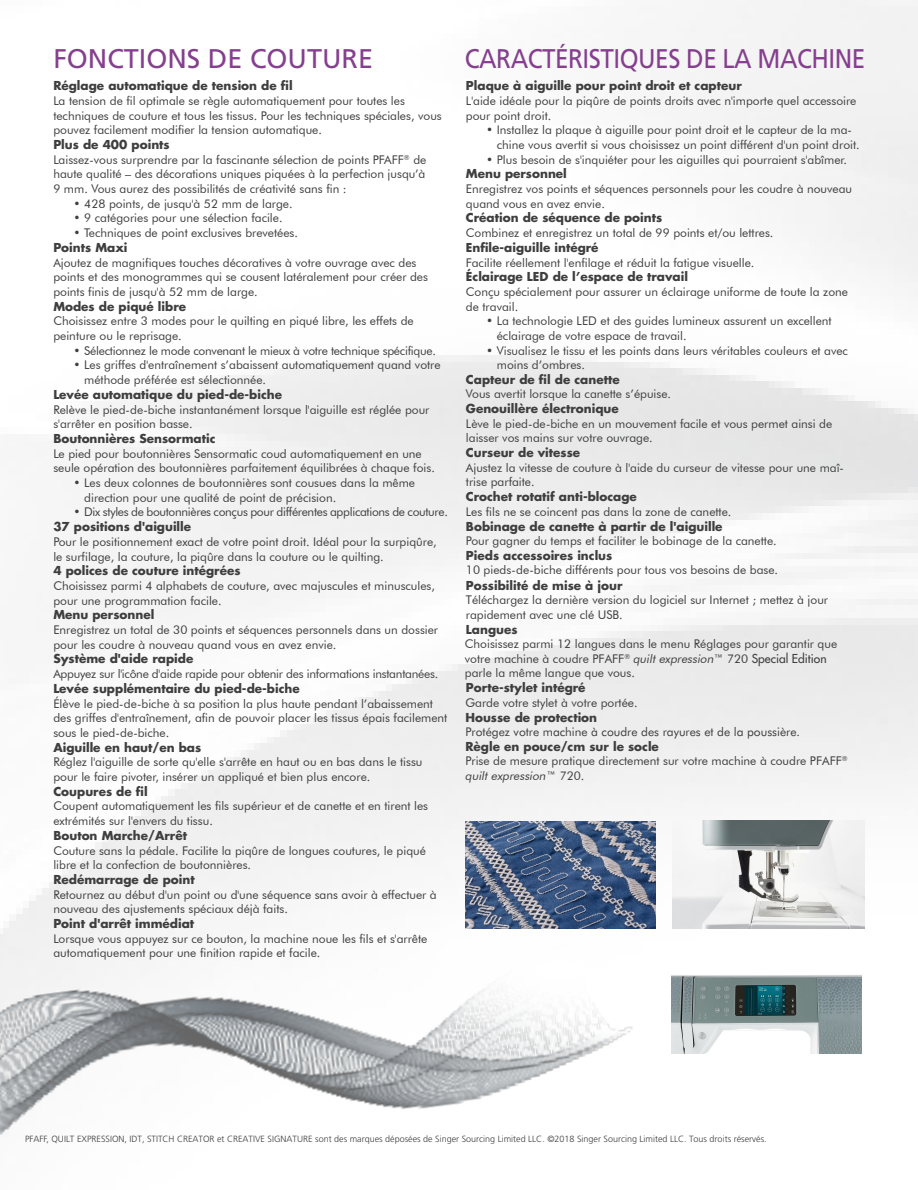
<style>
.page{position:relative;width:918px;height:1190px;background:#fff}
.page>*{position:absolute;margin:0;border:0;box-sizing:border-box;transform-origin:0 0}
.Callout_copy_7pt{font:27px "Frutiger LT Std";letter-spacing:-.02em;color:#853f8e;scale:.9 1}
.Callout_copy_7pt-2{font:27px "Frutiger LT Std";color:#853f8e}
.t1{font:12px/14.7px "Futura BT";color:#3e3e3f}
.t2{font:700 12px "Futura Std";color:#3e3e3f}
.t3{font:12px "Futura BT";letter-spacing:-.02em;color:#3e3e3f}
.t4{font:12px "Futura BT";letter-spacing:-.025em;color:#3e3e3f}
.Body_Tet{font:300 9px "Frutiger LT Std";color:#3e3e3f}
.s1{font-family:"Futura Std";font-weight:700}
.s2{font-style:italic}
.s3{font-family:"Futura Std";font-weight:500}
</style>
<div class="page">
<img style="left:56px;top:0;width:862px;height:1054px">
<img style="left:0;top:859px;width:687px;height:277px">
<div style="left:381px;top:890px;width:351px;height:157px;background:#fff;border-radius:50%"></div>
<img style="left:465px;top:822px;width:190px;height:106px">
<img style="left:672px;top:947px;width:189px;height:106px">
<img style="left:672px;top:821px;width:192px;height:108px">
<p class="Callout_copy_7pt-2" style="left:53px;top:43px;width:321px">FONCTIONS DE COUTURE</p>
<p class="Callout_copy_7pt" style="left:465px;top:42px;width:446px">CARACTÉRISTIQUES DE LA MACHINE</p>
<p class="t2" style="left:53px;top:78px;width:241px">Réglage automatique de tension de fil</p>
<p class="t1" style="left:53px;top:93px;width:390px">La tension de fil optimale se règle automatiquement pour toutes les techniques de couture et tous les tissus. Pour les techniques spéciales, vous pouvez facilement modifier la tension automatique.</p>
<p class="t2" style="left:53px;top:136px;width:118px">Plus de 400 points</p>
<p class="t1" style="left:53px;top:152px;width:374px;text-align:justify">Laissez-vous surprendre par la fascinante sélection de points PFAFF<sup>®</sup> de haute qualité – des décorations uniques piquées à la perfection jusqu’à 9 mm. Vous aurez des possibilités de créativité sans fin :</p>
<p class="t1" style="left:74px;top:196px;width:220px">• 428 points, de jusqu'à 52 mm de large.</p>
<p class="t1" style="left:74px;top:211px;width:210px">• 9 catégories pour une sélection facile.</p>
<p class="t1" style="left:74px;top:225px;width:226px">• Techniques de point exclusives brevetées.</p>
<p class="t2" style="left:53px;top:239px;width:76px">Points Maxi</p>
<p class="t1" style="left:53px;top:255px;width:376px">Ajoutez de magnifiques touches décoratives à votre ouvrage avec des points et des monogrammes qui se cousent latéralement pour créer des points finis de jusqu'à 52 mm de large.</p>
<p class="t2" style="left:53px;top:298px;width:134px">Modes de piqué libre</p>
<p class="t1" style="left:53px;top:314px;width:362px">Choisissez entre 3 modes pour le quilting en piqué libre, les effets de peinture ou le reprisage.</p>
<p class="t3" style="left:74px;top:343px;width:364px">• Sélectionnez le mode convenant le mieux à votre technique spécifique.</p>
<p class="t1" style="left:84px;top:358px;width:358px;text-indent:-11px">• Les griffes d'entraînement s’abaissent automatiquement quand votre méthode préférée est sélectionnée.</p>
<p class="t2" style="left:53px;top:386px;width:230px">Levée automatique du pied-de-biche</p>
<p class="t1" style="left:53px;top:402px;width:377px">Relève le pied-de-biche instantanément lorsque l'aiguille est réglée pour s'arrêter en position basse.</p>
<p class="t2" style="left:53px;top:430px;width:164px">Boutonnières Sensormatic</p>
<p class="t1" style="left:53px;top:446px;width:383px">Le pied pour boutonnières Sensormatic coud automatiquement en une seule opération des boutonnières parfaitement équilibrées à chaque fois.</p>
<p class="t1" style="left:84px;top:475px;width:332px;text-indent:-11px">• Les deux colonnes de boutonnières sont cousues dans la même direction pour une qualité de point de précision.</p>
<p class="t4" style="left:74px;top:505px;width:376px">• Dix styles de boutonnières conçus pour différentes applications de couture.</p>
<p class="t2" style="left:53px;top:519px;width:139px">37 positions d'aiguille</p>
<p class="t1" style="left:53px;top:534px;width:385px">Pour le positionnement exact de votre point droit. Idéal pour la surpiqûre, le surfilage, la couture, la piqûre dans la couture ou le quilting.</p>
<p class="t2" style="left:53px;top:563px;width:189px">4 polices de couture intégrées</p>
<p class="t1" style="left:53px;top:578px;width:383px">Choisissez parmi 4 alphabets de couture, avec majuscules et minuscules, pour une programmation facile.</p>
<p class="t2" style="left:53px;top:607px;width:102px">Menu personnel</p>
<p class="t1" style="left:53px;top:622px;width:386px">Enregistrez un total de 30 points et séquences personnels dans un dossier pour les coudre à nouveau quand vous en avez envie.</p>
<p class="t2" style="left:53px;top:651px;width:141px">Système d'aide rapide</p>
<p class="t3" style="left:53px;top:667px;width:386px">Appuyez sur l'icône d'aide rapide pour obtenir des informations instantanées.</p>
<p class="t2" style="left:53px;top:680px;width:248px">Levée supplémentaire du pied-de-biche</p>
<p class="t1" style="left:53px;top:696px;width:395px">Élève le pied-de-biche à sa position la plus haute pendant l’abaissement des griffes d'entraînement, afin de pouvoir placer les tissus épais facilement sous le pied-de-biche.</p>
<p class="t2" style="left:53px;top:739px;width:149px">Aiguille en haut/en bas</p>
<p class="t1" style="left:53px;top:755px;width:370px">Réglez l'aiguille de sorte qu'elle s'arrête en haut ou en bas dans le tissu pour le faire pivoter, insérer un appliqué et bien plus encore.</p>
<p class="t2" style="left:53px;top:783px;width:96px">Coupures de fil</p>
<p class="t1" style="left:53px;top:799px;width:376px">Coupent automatiquement les fils supérieur et de canette et en tirent les extrémités sur l'envers du tissu.</p>
<p class="t2" style="left:53px;top:827px;width:135px">Bouton Marche/Arrêt</p>
<p class="t1" style="left:53px;top:843px;width:374px">Couture sans la pédale. Facilite la piqûre de longues coutures, le piqué libre et la confection de boutonnières.</p>
<p class="t2" style="left:53px;top:871px;width:143px">Redémarrage de point</p>
<p class="t1" style="left:53px;top:887px;width:385px">Retournez au début d'un point ou d'une séquence sans avoir à effectuer à nouveau des ajustements spéciaux déjà faits.</p>
<p class="t2" style="left:53px;top:916px;width:142px">Point d'arrêt immédiat</p>
<p class="t1" style="left:53px;top:931px;width:375px">Lorsque vous appuyez sur ce bouton, la machine noue les fils et s'arrête automatiquement pour une finition rapide et facile.</p>
<p class="t2" style="left:466px;top:78px;width:277px">Plaque à aiguille pour point droit et capteur</p>
<p class="t1" style="left:466px;top:93px;width:392px">L'aide idéale pour la piqûre de points droits avec n'importe quel accessoire pour point droit.</p>
<p class="t1" style="left:497px;top:123px;width:364px;text-indent:-11px">• Installez la plaque à aiguille pour point droit et le capteur de la ma&shy;chine vous avertit si vous choisissez un point différent d'un point droit.</p>
<p class="t1" style="left:486px;top:152px;width:362px">• Plus besoin de s'inquiéter pour les aiguilles qui pourraient s'abîmer.</p>
<p class="t2" style="left:466px;top:166px;width:102px">Menu personnel</p>
<p class="t1" style="left:466px;top:181px;width:388px">Enregistrez vos points et séquences personnels pour les coudre à nouveau quand vous en avez envie.</p>
<p class="t2" style="left:466px;top:210px;width:198px">Création de séquence de points</p>
<p class="t1" style="left:466px;top:225px;width:309px">Combinez et enregistrez un total de 99 points et/ou lettres.</p>
<p class="t2" style="left:466px;top:239px;width:134px">Enfile-aiguille intégré</p>
<p class="t1" style="left:466px;top:255px;width:290px">Facilite réellement l'enfilage et réduit la fatigue visuelle.</p>
<p class="t2" style="left:466px;top:269px;width:223px">Éclairage LED de l’espace de travail</p>
<p class="t1" style="left:466px;top:284px;width:383px">Conçu spécialement pour assurer un éclairage uniforme de toute la zone de travail.</p>
<p class="t1" style="left:497px;top:314px;width:336px;text-indent:-11px">• La technologie LED et des guides lumineux assurent un excellent éclairage de votre espace de travail.</p>
<p class="t1" style="left:497px;top:343px;width:353px;text-indent:-11px">• Visualisez le tissu et les points dans leurs véritables couleurs et avec moins d’ombres.</p>
<p class="t1" style="left:465px;top:372px;width:384px"><span class="s1">Capteur de fil de canette<br></span>Vous avertit lorsque la canette s’épuise.<br><span class="s1">Genouillère électronique<br></span>Lève le pied-de-biche en un mouvement facile et vous permet ainsi de laisser vos mains sur votre ouvrage.<br><span class="s1">Curseur de vitesse<br></span>Ajustez la vitesse de couture à l'aide du curseur de vitesse pour une maî&shy;trise parfaite.<br><span class="s1">Crochet rotatif anti-blocage<br></span>Les fils ne se coincent pas dans la zone de canette.<br><span class="s1">Bobinage de canette à partir de l'aiguille<br></span>Pour gagner du temps et faciliter le bobinage de la canette.<br><span class="s1">Pieds accessoires inclus<br></span>10 pieds-de-biche différents pour tous vos besoins de base.<br><span class="s1">Possibilité de mise à jour<br></span>Téléchargez la dernière version du logiciel sur Internet ; mettez à jour rapidement avec une clé USB.<br><span class="s1">Langues<br></span>Choisissez parmi 12 langues dans le menu Réglages pour garantir que votre machine à coudre PFAFF<sup>®</sup> <span class="s2">quilt expression</span>™ 720 <span class="s3">Special Edition </span>parle la même langue que vous.<br><span class="s1">Porte-stylet intégré<br></span>Garde votre stylet à votre portée.<br><span class="s1">Housse de protection<br></span>Protégez votre machine à coudre des rayures et de la poussière.<br><span class="s1">Règle en pouce/cm sur le socle<br></span>Prise de mesure pratique directement sur votre machine à coudre PFAFF<sup>® </sup><span class="s2">quilt expression</span>™ 7 2 0 .</p>
<p class="Body_Tet" style="left:25px;top:1133px;width:743px">PFAFF, QUILT EXPRESSION, IDT, STITCH CREATOR et CREATIVE SIGNATURE sont des marques déposées de Singer Sourcing Limited LLC. ©2018 Singer Sourcing Limited LLC. Tous droits réservés.</p>
</div>
